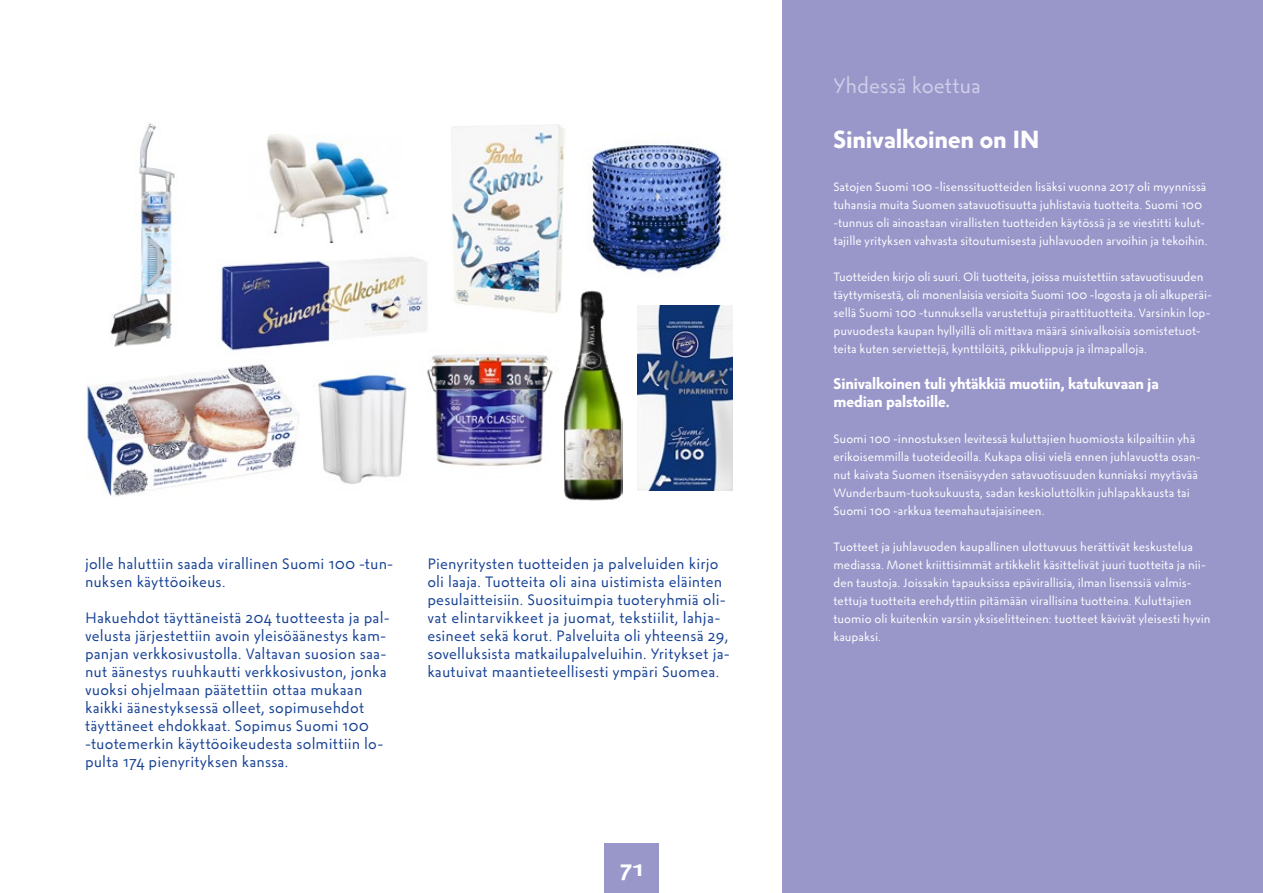
<style>
.page{position:relative;width:1263px;height:893px;background:#fff}
.page>*{position:absolute;margin:0;border:0;box-sizing:border-box;transform-origin:0 0}
.t1{font:24px "Suomi 100 Groteski Bold";letter-spacing:-.005em;color:#fff}
.t2{font:21px "Suomi 100 Groteski Regular";letter-spacing:-.005em;color:#d0cee9}
.t3{font:21px "Suomi 100 Groteski Bold";color:#fff}
.t4{font:15px/18px "Suomi 100 Groteski Regular";letter-spacing:.01em;color:#164194}
.t5{font:15px/18px "Suomi 100 Groteski Bold";letter-spacing:-.01em;color:#fff}
.t6{font:12px/18px "Suomi 100 Groteski Regular";color:#fff}
</style>
<div class="page">
<div style="left:604px;top:843px;width:55px;height:50px;background:#9997ca"></div>
<div style="left:782px;top:0;width:481px;height:893px;background:#9997ca"></div>
<img style="left:221px;top:257px;width:206px;height:94px">
<img style="left:588px;top:141px;width:136px;height:132px">
<img style="left:318px;top:374px;width:89px;height:110px">
<img style="left:266px;top:135px;width:123px;height:107px">
<img style="left:110px;top:123px;width:65px;height:224px">
<img style="left:564px;top:289px;width:59px;height:212px">
<img style="left:85px;top:364px;width:214px;height:133px">
<img style="left:638px;top:305px;width:94px;height:186px">
<img style="left:420px;top:340px;width:133px;height:126px">
<img style="left:451px;top:124px;width:114px;height:194px">
<p class="t4" style="left:85px;top:554px;width:310px">jolle haluttiin saada virallinen Suomi 100 -tun&shy;nuksen käyttöoikeus.</p>
<p class="t4" style="left:85px;top:608px;width:306px">Hakuehdot täyttäneistä 204 tuotteesta ja pal&shy;velusta järjestettiin avoin yleisöäänestys kam&shy;panjan verkkosivustolla. Valtavan suosion saa&shy;nut äänestys ruuhkautti verkkosivuston, jonka vuoksi ohjelmaan päätettiin ottaa mukaan kaikki äänestyksessä olleet, sopimusehdot täyttäneet ehdokkaat. Sopimus Suomi 100 -tuotemerkin käyttöoikeudesta solmittiin lo&shy;pulta 174 pienyrityksen kanssa.</p>
<p class="t4" style="left:427px;top:554px;width:304px">Pienyritysten tuotteiden ja palveluiden kirjo oli laaja. Tuotteita oli aina uistimista eläinten pesulaitteisiin. Suosituimpia tuoteryhmiä oli&shy;vat elintarvikkeet ja juomat, tekstiilit, lahja&shy;esineet sekä korut. Palveluita oli yhteensä 29, sovelluksista matkailupalveluihin. Yritykset ja&shy;kautuivat maantieteellisesti ympäri Suomea.</p>
<h2 class="t3" style="left:620px;top:851px;width:24px">71</h2>
<h2 class="t2" style="left:833px;top:69px;width:149px">Yhdessä koettua</h2>
<h1 class="t1" style="left:833px;top:120px;width:207px">Sinivalkoinen on IN</h1>
<p class="t6" style="left:833px;top:177px;width:375px">Satojen Suomi 100 -lisenssituotteiden lisäksi vuonna 2017 oli myynnissä tuhansia muita Suomen satavuotisuutta juhlistavia tuotteita. Suomi 100 -tunnus oli ainoastaan virallisten tuotteiden käytössä ja se viestitti kulut&shy;tajille yrityksen vahvasta sitoutumisesta juhlavuoden arvoihin ja tekoihin.</p>
<p class="t6" style="left:833px;top:267px;width:380px">Tuotteiden kirjo oli suuri. Oli tuotteita, joissa muistettiin satavuotisuuden täyttymisestä, oli monenlaisia versioita Suomi 100 -logosta ja oli alkuperäi&shy;sellä Suomi 100 -tunnuksella varustettuja piraattituotteita. Varsinkin lop&shy;puvuodesta kaupan hyllyillä oli mittava määrä sinivalkoisia somistetuot&shy;teita kuten serviettejä, kynttilöitä, pikkulippuja ja ilmapalloja.</p>
<p class="t5" style="left:833px;top:374px;width:327px">Sinivalkoinen tuli yhtäkkiä muotiin, katukuvaan ja median palstoille.</p>
<p class="t6" style="left:833px;top:429px;width:369px">Suomi 100 -innostuksen levitessä kuluttajien huomiosta kilpailtiin yhä erikoisemmilla tuoteideoilla. Kukapa olisi vielä ennen juhlavuotta osan&shy;nut kaivata Suomen itsenäisyyden satavuotisuuden kunniaksi myytävää Wunderbaum-tuoksukuusta, sadan keskioluttölkin juhlapakkausta tai Suomi 100 -arkkua teemahautajaisineen.</p>
<p class="t6" style="left:833px;top:537px;width:379px">Tuotteet ja juhlavuoden kaupallinen ulottuvuus herättivät keskustelua mediassa. Monet kriittisimmät artikkelit käsittelivät juuri tuotteita ja nii&shy;den taustoja. Joissakin tapauksissa epävirallisia, ilman lisenssiä valmis&shy;tettuja tuotteita erehdyttiin pitämään virallisina tuotteina. Kuluttajien tuomio oli kuitenkin varsin yksiselitteinen: tuotteet kävivät yleisesti hyvin kaupaksi.</p>
</div>
